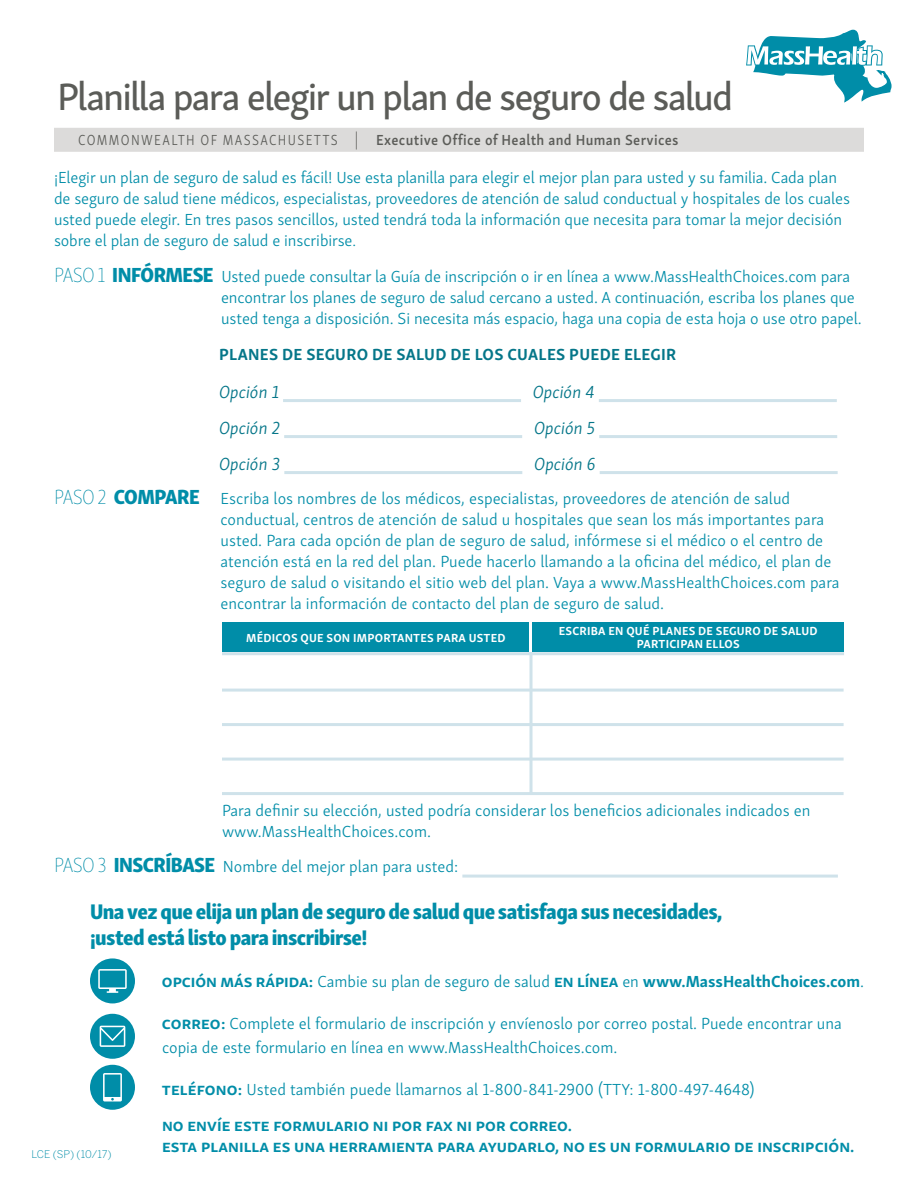
<style>
.page{position:relative;width:918px;height:1188px;background:#fff}
.page>*{position:absolute;margin:0;border:0;box-sizing:border-box;transform-origin:0 0}
.t1{font:39px "Skolar Sans Me";letter-spacing:-.05em;color:#5b5c58}
.t2{font:21.75px/26.1px "Skolar Sans Latn Cn Eb";letter-spacing:-.025em;color:#008da8}
.t3{font:italic 300 18px "Skolar Sans";color:#057689}
.t4{font:300 16.5px/21px "Skolar Sans";color:#008da8}
.t5{font:700 16.5px "Skolar Sans";letter-spacing:.005em;color:#008da8}
.t6{font:700 16.5px "Skolar Sans";letter-spacing:.02em;color:#057689}
.t7{font:600 15px "Skolar Sans";letter-spacing:.025em;color:#5b5c58;scale:.95 1}
.t8{font:700 12px/13.5px "Skolar Sans";letter-spacing:.02em;color:#fff;text-align:center}
.t9{font:300 10.5px "Benton Sans";letter-spacing:-.01em;color:#008da8}
.s1{font-family:"Skolar Sans Cn";font-weight:300}
.s2{font-family:"Myriad Pro";font-weight:300;font-stretch:semi-condensed;font-size:18px}
.s3{font-size:15.3px}
.s4{font-family:"Skolar Sans Latn Cn";font-weight:100;font-size:21px}
.s5{font-family:"Skolar Sans Latn Cn Eb";font-weight:400;font-size:21px}
.s6{font-family:"Times New Roman";font-size:15.3px}
.s7{font-weight:300}
.s8{font-weight:700}
.s9{font-family:"Times New Roman";font-weight:700;font-size:15.3px}
</style>
<div class="page">
<hr style="left:283px;top:399px;width:238px;height:3px;background:#cfe2ea">
<hr style="left:599px;top:399px;width:238px;height:3px;background:#cfe2ea">
<hr style="left:284px;top:435px;width:238px;height:3px;background:#cfe2ea">
<hr style="left:599px;top:435px;width:238px;height:3px;background:#cfe2ea">
<hr style="left:284px;top:471px;width:238px;height:3px;background:#cfe2ea">
<hr style="left:600px;top:471px;width:238px;height:3px;background:#cfe2ea">
<hr style="left:222px;top:652px;width:622px;height:3px;background:#cfe2ea">
<hr style="left:222px;top:689px;width:622px;height:3px;background:#cfe2ea">
<hr style="left:222px;top:723px;width:622px;height:3px;background:#cfe2ea">
<hr style="left:222px;top:758px;width:622px;height:3px;background:#cfe2ea">
<hr style="left:222px;top:792px;width:622px;height:3px;background:#cfe2ea">
<hr style="left:462px;top:875px;width:376px;height:3px;background:#cfe2ea">
<div style="left:90px;top:958px;width:45px;height:45px;background:#008da8;border-radius:50%"></div>
<svg style="left:98px;top:969px;width:29px;height:24px"></svg>
<div style="left:90px;top:1014px;width:45px;height:45px;background:#008da8;border-radius:50%"></div>
<svg style="left:100px;top:1026px;width:25px;height:21px"></svg>
<div style="left:90px;top:1065px;width:45px;height:45px;background:#008da8;border-radius:50%"></div>
<svg style="left:103px;top:1073px;width:19px;height:28px"></svg>
<div style="left:532px;top:622px;width:312px;height:30px;background:#008da8"></div>
<div style="left:222px;top:622px;width:307px;height:30px;background:#008da8"></div>
<hr style="left:530px;top:652px;width:2px;height:142px;background:#cfe2ea">
<div style="left:54px;top:128px;width:810px;height:24px;background:#dcdbda"></div>
<svg style="left:746px;top:29px;width:146px;height:74px"></svg>
<h1 class="t1" style="left:57px;top:67px;width:678px">Planilla para elegir un plan de seguro de salud</h1>
<p class="t7" style="left:78px;top:128px;width:634px"><span class="s1">COMMONWEALTH OF MASSACHUSETTS</span> <span class="s2">|</span> Executive Office of Health and Human Services</p>
<p class="t4" style="left:54px;top:166px;width:798px">¡Elegir un plan de seguro de salud es fácil! Use esta planilla para elegir el mejor plan para usted y su familia. Cada plan de seguro de salud tiene médicos, especialistas, proveedores de atención de salud conductual y hospitales de los cuales usted puede elegir. En tres pasos sencillos, usted tendrá toda la información que necesita para tomar la mejor decisión sobre el plan de seguro de salud e inscribirse<span class="s3">.</span></p>
<p class="t4" style="left:221px;top:265px;width:642px;text-indent:-167px"><span class="s4">PASO 1</span> <span class="s5">INFÓRMESE</span> Usted puede consultar la Guía de inscripción o ir en línea a www.MassHealthChoices.com para encontrar los planes de seguro de salud cercano a usted. A continuación, escriba los planes que usted tenga a disposición. Si necesita más espacio, haga una copia de esta hoja o use otro papel.</p>
<p class="t6" style="left:219px;top:341px;width:459px">PLANES DE SEGURO DE SALUD DE LOS CUALES PUEDE ELEGIR</p>
<p class="t3" style="left:219px;top:378px;width:62px">Opción 1</p>
<p class="t3" style="left:533px;top:378px;width:63px">Opción 4</p>
<p class="t3" style="left:219px;top:414px;width:63px">Opción 2</p>
<p class="t3" style="left:534px;top:414px;width:63px">Opción 5</p>
<p class="t3" style="left:219px;top:450px;width:63px">Opción 3</p>
<p class="t3" style="left:534px;top:450px;width:63px">Opción 6</p>
<p class="t4" style="left:220px;top:487px;width:621px;text-indent:-166px"><span class="s4">PASO 2</span> <span class="s5">COMPARE</span> Escriba los nombres de los médicos, especialistas, proveedores de atención de salud conductual, centros de atención de salud u hospitales que sean los más importantes para usted. Para cada opción de plan de seguro de salud, infórmese si el médico o el centro de atención está en la red del plan. Puede hacerlo llamando a la oficina del médico, el plan de seguro de salud o visitando el sitio web del plan. Vaya a www.MassHealthChoices.com para encontrar la información de contacto del plan de seguro de salud.</p>
<p class="t8" style="left:246px;top:630px;width:261px">MÉDICOS QUE SON IMPORTANTES PARA USTED</p>
<p class="t8" style="left:559px;top:623px;width:260px">ESCRIBA EN QUÉ PLANES DE SEGURO DE SALUD<br>PARTICIPAN ELLOS</p>
<p class="t4" style="left:222px;top:799px;width:590px">Para definir su elección, usted podría considerar los beneficios adicionales indicados en www.MassHealthChoices.com.</p>
<p class="t4" style="left:54px;top:854px;width:406px"><span class="s4">PASO 3</span> <span class="s5">INSCRÍBASE</span> Nombre del mejor plan para usted:</p>
<h2 class="t2" style="left:90px;top:896px;width:634px">Una vez que elija un plan de seguro de salud que satisfaga sus necesidades, ¡usted está listo para inscribirse!</h2>
<p class="t5" style="left:162px;top:968px;width:704px">Opción más rápida<span class="s6">:</span> <span class="s7">Cambie su plan de seguro de salud</span> EN LÍNEA <span class="s7">en</span> www.MassHealthChoices.com<span class="s7">.</span></p>
<p class="t4" style="left:162px;top:1010px;width:681px;line-height:24px;text-indent:-27px"><span class="s8">CORREO</span><span class="s9">:</span> Complete el formulario de inscripción y envíenoslo por correo postal. Puede encontrar una copia de este formulario en línea en www.MassHealthChoices.com.</p>
<p class="t4" style="left:162px;top:1070px;width:594px;line-height:36px"><span class="s8">TELÉFONO</span><span class="s9">:</span> Usted también puede llamarnos al 1-800-841-2900 (TTY: 1-800-497-4648)<br><span class="s8">No envíe este formulario ni por fax ni por correo.</span></p>
<p class="t5" style="left:162px;top:1133px;width:694px">Esta planilla es una herramienta para ayudarlo, no es un Formulario de inscripción.</p>
<p class="t9" style="left:32px;top:1148px;width:82px">LCE (SP) (10/17)</p>
</div>
